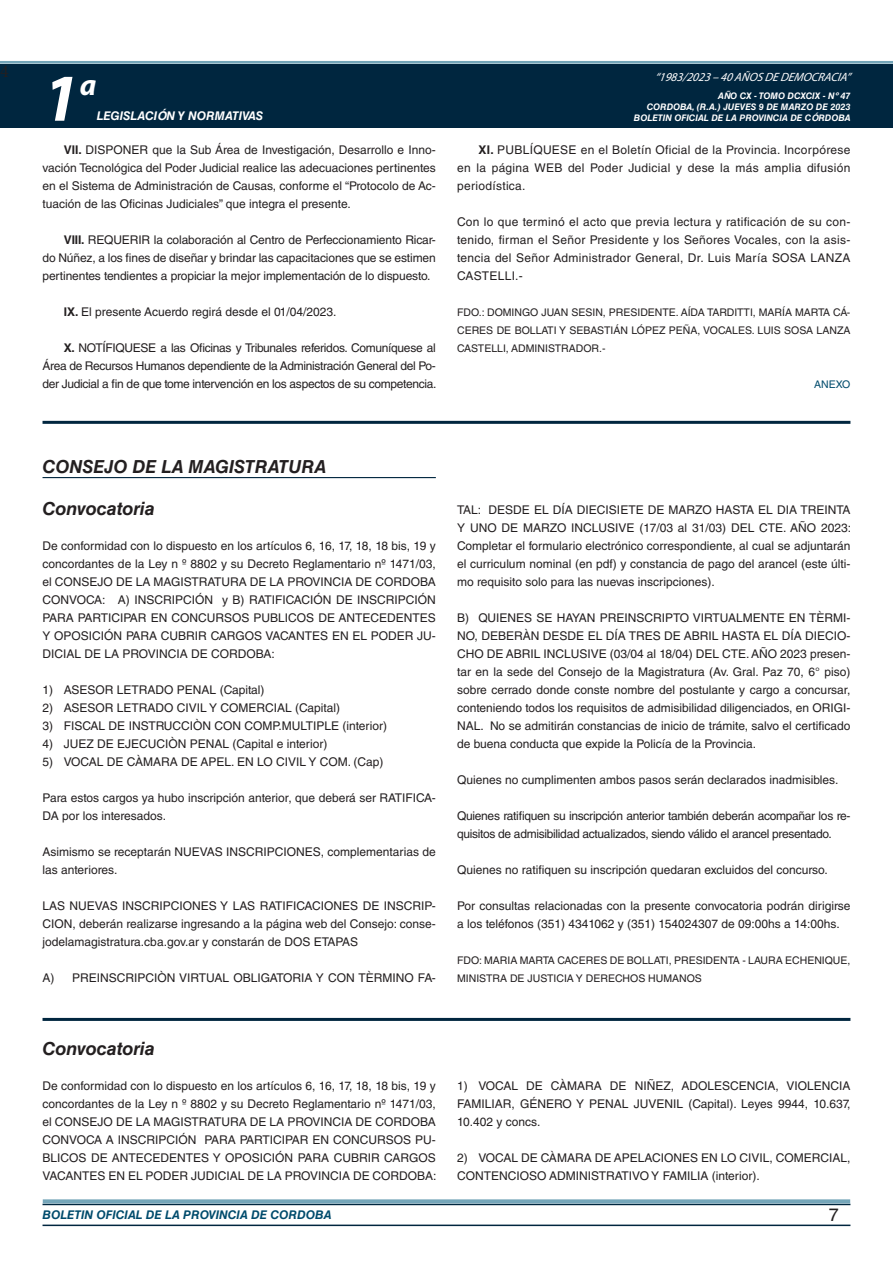
<style>
.page{position:relative;width:893px;height:1263px;background:#fff}
.page>*{position:absolute;margin:0;border:0;box-sizing:border-box;transform-origin:0 0}
.t1{font:italic 700 67.5px "Myriad Pro";color:#fff}
.t2{font:italic 700 30px "Myriad Pro";color:#fff}
.NOMBRE_DE_MINISTERIO{font:italic 700 18px "Helvetica LT Std";color:#231f20}
.t3{font:18px "Minion Pro";color:#231f20}
.t4{font:18px "Helvetica LT Std";color:#231f20}
.TEXTO_BASE{font:12px/18px "Helvetica LT Std";color:#231f20;text-align:justify}
.TEXTO_BASE-2{font:12px/18px "Helvetica LT Std";letter-spacing:-.025em;color:#231f20}
.t5{font:italic 700 12px "Helvetica LT Std";color:#004b6c}
.t6{font:italic 12px "Myriad Pro";color:#fff}
.t7{font:italic 700 12px "Helvetica LT Std";color:#fff}
.FIRMA{font:10.5px/18px "Helvetica LT Std";color:#231f20;text-align:justify}
.ANEXO{font:10.5px "Helvetica LT Std";color:#004b6c}
.t8{font:italic 700 9px/10.8px "Helvetica LT Std";color:#fff;text-align:right}
.s1{font-weight:700}
</style>
<div class="page">
<div style="left:0;top:61px;width:893px;height:6px;background:#fff;opacity:.75"></div>
<div style="left:0;top:64px;width:893px;height:64px;background:#00263f"></div>
<hr style="left:43px;top:1224px;width:807px;height:2px;background:#00263f">
<div style="left:42px;top:1198px;width:809px;height:8px;background:#fff;opacity:.75"></div>
<hr style="left:43px;top:421px;width:807px;height:3px;background:#00263f">
<hr style="left:43px;top:477px;width:393px;height:1px;background:#00263f">
<hr style="left:43px;top:1018px;width:807px;height:3px;background:#00263f">
<h3 class="t3" style="left:0;top:59px;width:10px">4</h3>
<h1 class="t1" style="left:43px;top:54px;width:38px">1</h1>
<h2 class="t2" style="left:80px;top:66px;width:18px">a</h2>
<p class="t7" style="left:97px;top:109px;width:168px">LEGISLACIÓN Y NORMATIVAS</p>
<p class="TEXTO_BASE" style="left:43px;top:141px;width:395px;text-indent:21px"><span class="s1">VII.</span> DISPONER que la Sub Área de Investigación, Desarrollo e Inno&shy;vación Tecnológica del Poder Judicial realice las adecuaciones pertinentes en el Sistema de Administración de Causas, conforme el “Protocolo de Ac&shy;tuación de las Oficinas Judiciales” que integra el presente.</p>
<p class="TEXTO_BASE" style="left:43px;top:231px;width:395px;text-indent:21px"><span class="s1">VIII.</span> REQUERIR la colaboración al Centro de Perfeccionamiento Ricar&shy;do Núñez, a los fines de diseñar y brindar las capacitaciones que se estimen pertinentes tendientes a propiciar la mejor implementación de lo dispuesto.</p>
<p class="TEXTO_BASE" style="left:64px;top:303px;width:274px"><span class="s1">IX.</span> El presente Acuerdo regirá desde el 01/04/2023.</p>
<p class="TEXTO_BASE" style="left:43px;top:339px;width:395px;text-indent:21px"><span class="s1">X.</span> NOTÍFIQUESE a las Oficinas y Tribunales referidos. Comuníquese al Área de Recursos Humanos dependiente de la Administración General del Po&shy;der Judicial a fin de que tome intervención en los aspectos de su competencia.</p>
<p class="t6" style="left:655px;top:70px;width:197px">“ 1983/2023 – 40 AÑOS DE DEMOCRACIA”</p>
<p class="t8" style="left:634px;top:91px;width:218px">AÑO CX - TOMO DCXCIX - Nº 47<br>CORDOBA, (R.A.) JUEVES 9 DE MARZO DE 2023<br>BOLETIN OFICIAL DE LA PROVINCIA DE CÓRDOBA</p>
<p class="TEXTO_BASE" style="left:457px;top:141px;width:395px;text-indent:21px"><span class="s1">XI.</span> PUBLÍQUESE en el Boletín Oficial de la Provincia. Incorpórese en la página WEB del Poder Judicial y dese la más amplia difusión periodística.</p>
<p class="TEXTO_BASE" style="left:457px;top:213px;width:395px">Con lo que terminó el acto que previa lectura y ratificación de su con&shy;tenido, firman el Señor Presidente y los Señores Vocales, con la asis&shy;tencia del Señor Administrador General, Dr. Luis María SOSA LANZA CASTELLI.-</p>
<p class="FIRMA" style="left:457px;top:303px;width:395px">FDO.: DOMINGO JUAN SESIN, PRESIDENTE. AÍDA TARDITTI, MARÍA MARTA CÁ-CERES DE BOLLATI Y SEBASTIÁN LÓPEZ PEÑA, VOCALES. LUIS SOSA LANZA CASTELLI, ADMINISTRADOR.-</p>
<p class="ANEXO" style="left:814px;top:378px;width:38px">ANEXO</p>
<p class="NOMBRE_DE_MINISTERIO" style="left:43px;top:455px;width:285px">CONSEJO DE LA MAGISTRATURA</p>
<p class="NOMBRE_DE_MINISTERIO" style="left:43px;top:498px;width:114px">Convocatoria</p>
<p class="TEXTO_BASE" style="left:43px;top:537px;width:395px">De conformidad con lo dispuesto en los artículos 6, 16, 17, 18, 18 bis, 19 y concordantes de la Ley n º 8802 y su Decreto Reglamentario nº 1471/03, el CONSEJO DE LA MAGISTRATURA DE LA PROVINCIA DE CORDOBA CONVOCA: A) INSCRIPCIÓN y B) RATIFICACIÓN DE INSCRIPCIÓN PARA PARTICIPAR EN CONCURSOS PUBLICOS DE ANTECEDENTES Y OPOSICIÓN PARA CUBRIR CARGOS VACANTES EN EL PODER JU-DICIAL DE LA PROVINCIA DE CORDOBA:</p>
<p class="TEXTO_BASE" style="left:43px;top:681px;width:224px">1) ASESOR LETRADO PENAL (Capital)</p>
<p class="TEXTO_BASE" style="left:43px;top:699px;width:299px">2) ASESOR LETRADO CIVIL Y COMERCIAL (Capital)</p>
<p class="TEXTO_BASE" style="left:43px;top:717px;width:346px">3) FISCAL DE INSTRUCCIÒN CON COMP.MULTIPLE (interior)</p>
<p class="TEXTO_BASE" style="left:43px;top:735px;width:286px">4) JUEZ DE EJECUCIÒN PENAL (Capital e interior)</p>
<p class="TEXTO_BASE" style="left:43px;top:753px;width:342px">5) VOCAL DE CÀMARA DE APEL. EN LO CIVIL Y COM. (Cap)</p>
<p class="TEXTO_BASE" style="left:43px;top:789px;width:395px">Para estos cargos ya hubo inscripción anterior, que deberá ser RATIFICA-<br>DA por los interesados.</p>
<p class="TEXTO_BASE" style="left:43px;top:843px;width:395px">Asimismo se receptarán NUEVAS INSCRIPCIONES, complementarias de las anteriores.</p>
<p class="TEXTO_BASE" style="left:43px;top:897px;width:395px">LAS NUEVAS INSCRIPCIONES Y LAS RATIFICACIONES DE INSCRIP-CION, deberán realizarse ingresando a la página web del Consejo: conse&shy;jodelamagistratura.cba.gov.ar y constarán de DOS ETAPAS</p>
<p class="TEXTO_BASE" style="left:43px;top:969px;width:395px">A) PREINSCRIPCIÒN VIRTUAL OBLIGATORIA Y CON TÈRMINO FA-</p>
<p class="TEXTO_BASE" style="left:457px;top:501px;width:395px">TAL: DESDE EL DÍA DIECISIETE DE MARZO HASTA EL DIA TREINTA Y UNO DE MARZO INCLUSIVE (17/03 al 31/03) DEL CTE. AÑO 2023:<br>Completar el formulario electrónico correspondiente, al cual se adjuntarán el curriculum nominal (en pdf) y constancia de pago del arancel (este últi&shy;mo requisito solo para las nuevas inscripciones).</p>
<p class="TEXTO_BASE" style="left:457px;top:609px;width:395px">B) QUIENES SE HAYAN PREINSCRIPTO VIRTUALMENTE EN TÈRMI-NO, DEBERÀN DESDE EL DÍA TRES DE ABRIL HASTA EL DÍA DIECIO-CHO DE ABRIL INCLUSIVE (03/04 al 18/04) DEL CTE. AÑO 2023 presen&shy;tar en la sede del Consejo de la Magistratura (Av. Gral. Paz 70, 6° piso) sobre cerrado donde conste nombre del postulante y cargo a concursar, conteniendo todos los requisitos de admisibilidad diligenciados, en ORIGI-NAL. No se admitirán constancias de inicio de trámite, salvo el certificado de buena conducta que expide la Policía de la Provincia.</p>
<p class="TEXTO_BASE" style="left:457px;top:771px;width:383px">Quienes no cumplimenten ambos pasos serán declarados inadmisibles.</p>
<p class="TEXTO_BASE-2" style="left:457px;top:807px;width:395px">Quienes ratifiquen su inscripción anterior también deberán acompañar los re&shy;quisitos de admisibilidad actualizados, siendo válido el arancel presentado.</p>
<p class="TEXTO_BASE" style="left:457px;top:861px;width:372px">Quienes no ratifiquen su inscripción quedaran excluidos del concurso.</p>
<p class="TEXTO_BASE" style="left:457px;top:897px;width:395px">Por consultas relacionadas con la presente convocatoria podrán dirigirse a los teléfonos (351) 4341062 y (351) 154024307 de 09:00hs a 14:00hs.</p>
<p class="FIRMA" style="left:457px;top:951px;width:395px">FDO: MARIA MARTA CACERES DE BOLLATI, PRESIDENTA - LAURA ECHENIQUE,<br>MINISTRA DE JUSTICIA Y DERECHOS HUMANOS</p>
<p class="NOMBRE_DE_MINISTERIO" style="left:43px;top:1038px;width:114px">Convocatoria</p>
<p class="TEXTO_BASE" style="left:43px;top:1077px;width:395px">De conformidad con lo dispuesto en los artículos 6, 16, 17, 18, 18 bis, 19 y concordantes de la Ley n º 8802 y su Decreto Reglamentario nº 1471/03, el CONSEJO DE LA MAGISTRATURA DE LA PROVINCIA DE CORDOBA CONVOCA A INSCRIPCIÓN PARA PARTICIPAR EN CONCURSOS PU-BLICOS DE ANTECEDENTES Y OPOSICIÓN PARA CUBRIR CARGOS VACANTES EN EL PODER JUDICIAL DE LA PROVINCIA DE CORDOBA:</p>
<p class="TEXTO_BASE" style="left:457px;top:1077px;width:395px">1) VOCAL DE CÀMARA DE NIÑEZ, ADOLESCENCIA, VIOLENCIA FAMILIAR, GÉNERO Y PENAL JUVENIL (Capital). Leyes 9944, 10.637, 10.402 y concs.</p>
<p class="TEXTO_BASE" style="left:457px;top:1149px;width:395px">2) VOCAL DE CÀMARA DE APELACIONES EN LO CIVIL, COMERCIAL,<br>CONTENCIOSO ADMINISTRATIVO Y FAMILIA (interior).</p>
<p class="t5" style="left:43px;top:1208px;width:290px">BOLETIN OFICIAL DE LA PROVINCIA DE CORDOBA</p>
<h3 class="t4" style="left:829px;top:1204px;width:12px">7</h3>
</div>
